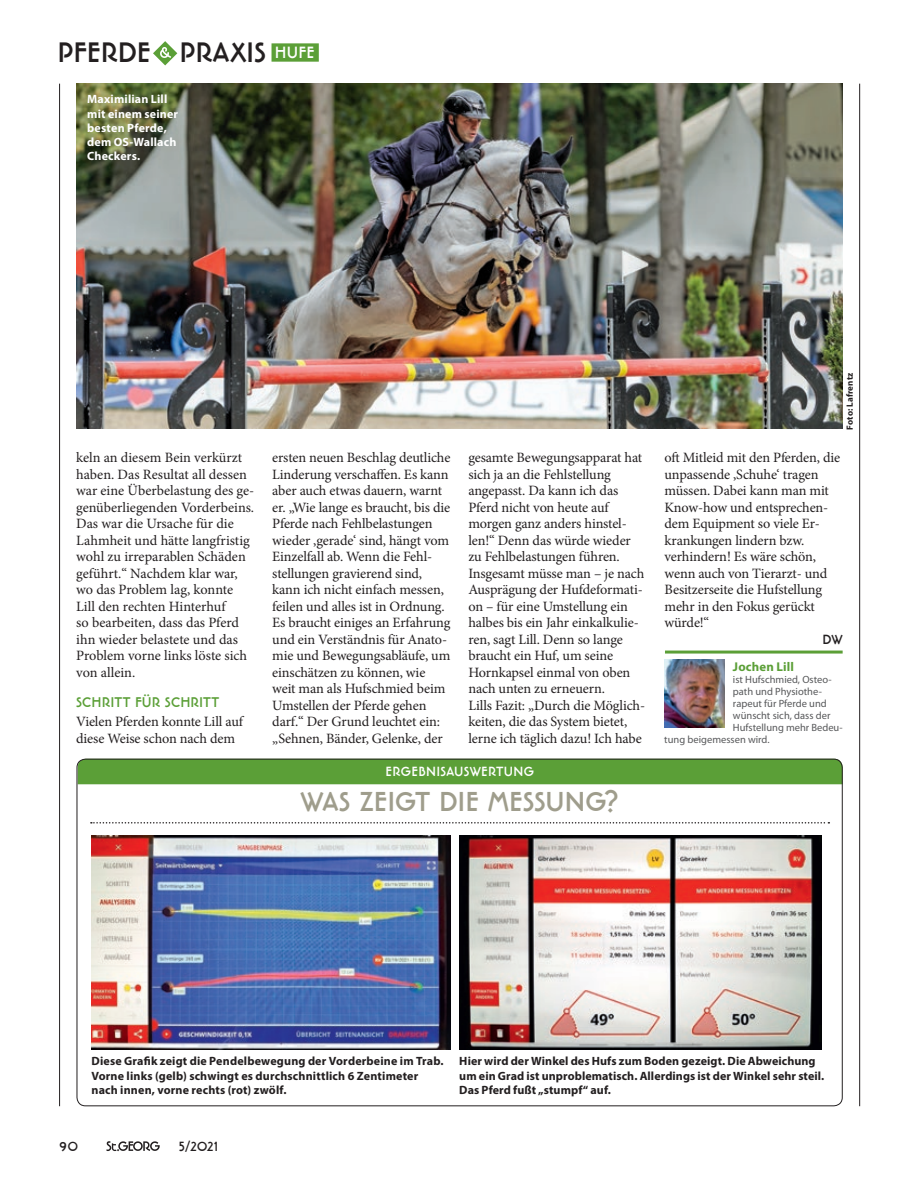
<style>
.page{position:relative;width:915px;height:1191px;background:#fff}
.page>*{position:absolute;margin:0;border:0;box-sizing:border-box;transform-origin:0 0}
.Dach_Rubrik_links_sc{font:700 28.5px "Banjoman Text Com";letter-spacing:-.005em;color:#231f20}
.Praxis_Header_Info-K{font:700 27.75px "Banjoman Text Com";letter-spacing:-.005em;color:#9f9d8c}
.Dach_gruen_unterlegt{font:700 16.5px "Banjoman Text Com";color:#fff}
.LT_MinionPro_9_5_11{font:14.25px/16.5px "Minion Pro";letter-spacing:-.01em;color:#231f20}
.Zwiti_Banjoman_bold{font:700 14.25px "Banjoman Text Com";letter-spacing:.005em;color:#5b9f37}
.t1{font:700 13.5px "Banjoman Text Com";letter-spacing:.02em;color:#fff}
.LT_MinionPro_9_5_11-2{font:700 13.5px "Banjoman Text Com";letter-spacing:-.01em;color:#231f20}
.Bio-Kastentext_UND_L{font:700 12.75px "Myriad Pro";letter-spacing:.01em;color:#5b9f37}
.BU_MyriadPro_bold_8{font:700 12px/14.2px "Myriad Pro";letter-spacing:.01em;color:#231f20}
.BU_MyriadPro_bold_8-2{font:700 12px/14.2px "Myriad Pro";letter-spacing:.015em;color:#fff}
.Praxis_Dr__Info_am_E{font:10.5px "Myriad Pro";color:#57585a}
.Credit_MyriadPro_bol{font:700 9px "Myriad Pro";letter-spacing:.01em;color:#231f20}
</style>
<div class="page">
<svg style="left:106px;top:1141px;width:54px;height:10px"></svg>
<div style="left:78px;top:759px;width:764px;height:25px;background:#5b9f37"></div>
<svg style="left:153px;top:41px;width:24px;height:24px"></svg>
<hr style="left:859px;top:84px;width:1px;height:1022px;background:#231f20">
<div style="left:271px;top:43px;width:48px;height:19px;background:#5b9f37"></div>
<hr style="left:59px;top:84px;width:1px;height:1022px;background:#231f20">
<img style="left:77px;top:84px;width:765px;height:345px">
<svg style="left:91px;top:822px;width:738px;height:1px"></svg>
<img style="left:459px;top:836px;width:362px;height:213px">
<img style="left:91px;top:836px;width:359px;height:213px">
<img style="left:664px;top:660px;width:60px;height:67px">
<hr style="left:664px;top:650px;width:178px;height:3px;background:#5b9f37">
<p class="Dach_Rubrik_links_sc" style="left:57px;top:35px;width:210px">PFERDE PRAXIS</p>
<p class="Dach_gruen_unterlegt" style="left:275px;top:42px;width:41px">HUFE</p>
<p class="BU_MyriadPro_bold_8-2" style="left:87px;top:92px;width:92px">Maximilian Lill mit einem seiner besten Pferde, dem OS-Wallach<br>Checkers.</p>
<p class="LT_MinionPro_9_5_11" style="left:76px;top:449px;width:179px">keln an diesem Bein verkürzt haben. Das Resultat all dessen war eine Überbelastung des ge&shy;genüberliegenden Vorderbeins.<br>Das war die Ursache für die<br>Lahmheit und hätte langfristig wohl zu irreparablen Schäden geführt.“ Nachdem klar war, wo das Problem lag, konnte<br>Lill den rechten Hinterhuf<br>so bearbeiten, dass das Pferd ihn wieder belastete und das<br>Problem vorne links löste sich von allein.</p>
<p class="Zwiti_Banjoman_bold" style="left:76px;top:692px;width:145px">SCHRITT FÜR SCHRITT</p>
<p class="LT_MinionPro_9_5_11" style="left:76px;top:713px;width:168px">Vielen Pferden konnte Lill auf diese Weise schon nach dem</p>
<p class="LT_MinionPro_9_5_11" style="left:272px;top:449px;width:179px">ersten neuen Beschlag deutliche<br>Linderung verschaffen. Es kann aber auch etwas dauern, warnt er. „Wie lange es braucht, bis die<br>Pferde nach Fehlbelastungen wieder ,gerade‘ sind, hängt vom<br>Einzelfall ab. Wenn die Fehl&shy;stellungen gravierend sind, kann ich nicht einfach messen, feilen und alles ist in Ordnung.<br>Es braucht einiges an Erfahrung und ein Verständnis für Anato&shy;mie und Bewegungsabläufe, um einschätzen zu können, wie weit man als Hufschmied beim<br>Umstellen der Pferde gehen darf.“ Der Grund leuchtet ein: „Sehnen, Bänder, Gelenke, der</p>
<p class="LT_MinionPro_9_5_11" style="left:468px;top:449px;width:177px">gesamte Bewegungsapparat hat sich ja an die Fehlstellung angepasst. Da kann ich das<br>Pferd nicht von heute auf morgen ganz anders hinstel&shy;len!“ Denn das würde wieder zu Fehlbelastungen führen.<br>Insgesamt müsse man – je nach<br>Ausprägung der Hufdeformati&shy;on – für eine Umstellung ein halbes bis ein Jahr einkalkulie&shy;ren, sagt Lill. Denn so lange braucht ein Huf, um seine<br>Hornkapsel einmal von oben nach unten zu erneuern.</p>
<p class="LT_MinionPro_9_5_11" style="left:468px;top:697px;width:178px">Lills Fazit: „Durch die Möglich&shy;keiten, die das System bietet, lerne ich täglich dazu! Ich habe</p>
<p class="t1" style="left:385px;top:763px;width:150px">ERGEBNISAUSWERTUNG</p>
<p class="Praxis_Header_Info-K" style="left:300px;top:784px;width:320px">WAS ZEIGT DIE MESSUNG?</p>
<p class="Credit_MyriadPro_bol" style="left:843px;top:430px;width:58px;rotate:-90deg">Foto: Lafrentz</p>
<p class="LT_MinionPro_9_5_11" style="left:664px;top:449px;width:177px">oft Mitleid mit den Pferden, die unpassende ,Schuhe‘ tragen müssen. Dabei kann man mit<br>Know-how und entsprechen&shy;dem Equipment so viele Er&shy;krankungen lindern bzw. verhindern! Es wäre schön, wenn auch von Tierarzt- und<br>Besitzerseite die Hufstellung mehr in den Fokus gerückt würde!“</p>
<p class="LT_MinionPro_9_5_11-2" style="left:822px;top:630px;width:22px">DW</p>
<p class="Bio-Kastentext_UND_L" style="left:732px;top:658px;width:62px">Jochen Lill</p>
<p class="Praxis_Dr__Info_am_E" style="left:732px;top:672px;width:100px">ist Hufschmied, Osteo-</p>
<p class="Praxis_Dr__Info_am_E" style="left:732px;top:684px;width:90px">path und Physiothe-</p>
<p class="Praxis_Dr__Info_am_E" style="left:732px;top:696px;width:95px">rapeut für Pferde und</p>
<p class="Praxis_Dr__Info_am_E" style="left:732px;top:708px;width:99px">wünscht sich, dass der</p>
<p class="Praxis_Dr__Info_am_E" style="left:732px;top:720px;width:111px">Hufstellung mehr Bedeu-</p>
<p class="Praxis_Dr__Info_am_E" style="left:664px;top:732px;width:107px">tung beigemessen wird.</p>
<p class="BU_MyriadPro_bold_8" style="left:91px;top:1053px;width:353px">Diese Grafik zeigt die Pendelbewegung der Vorderbeine im Trab.<br>Vorne links (gelb) schwingt es durchschnittlich 6 Zentimeter nach innen, vorne rechts (rot) zwölf.</p>
<p class="BU_MyriadPro_bold_8" style="left:459px;top:1053px;width:366px">Hier wird der Winkel des Hufs zum Boden gezeigt. Die Abweichung um ein Grad ist unproblematisch. Allerdings ist der Winkel sehr steil.<br>Das Pferd fußt „stumpf“ auf.</p>
<p class="LT_MinionPro_9_5_11-2" style="left:60px;top:1137px;width:20px">90</p>
<p class="LT_MinionPro_9_5_11-2" style="left:179px;top:1137px;width:41px">5/2021</p>
</div>
